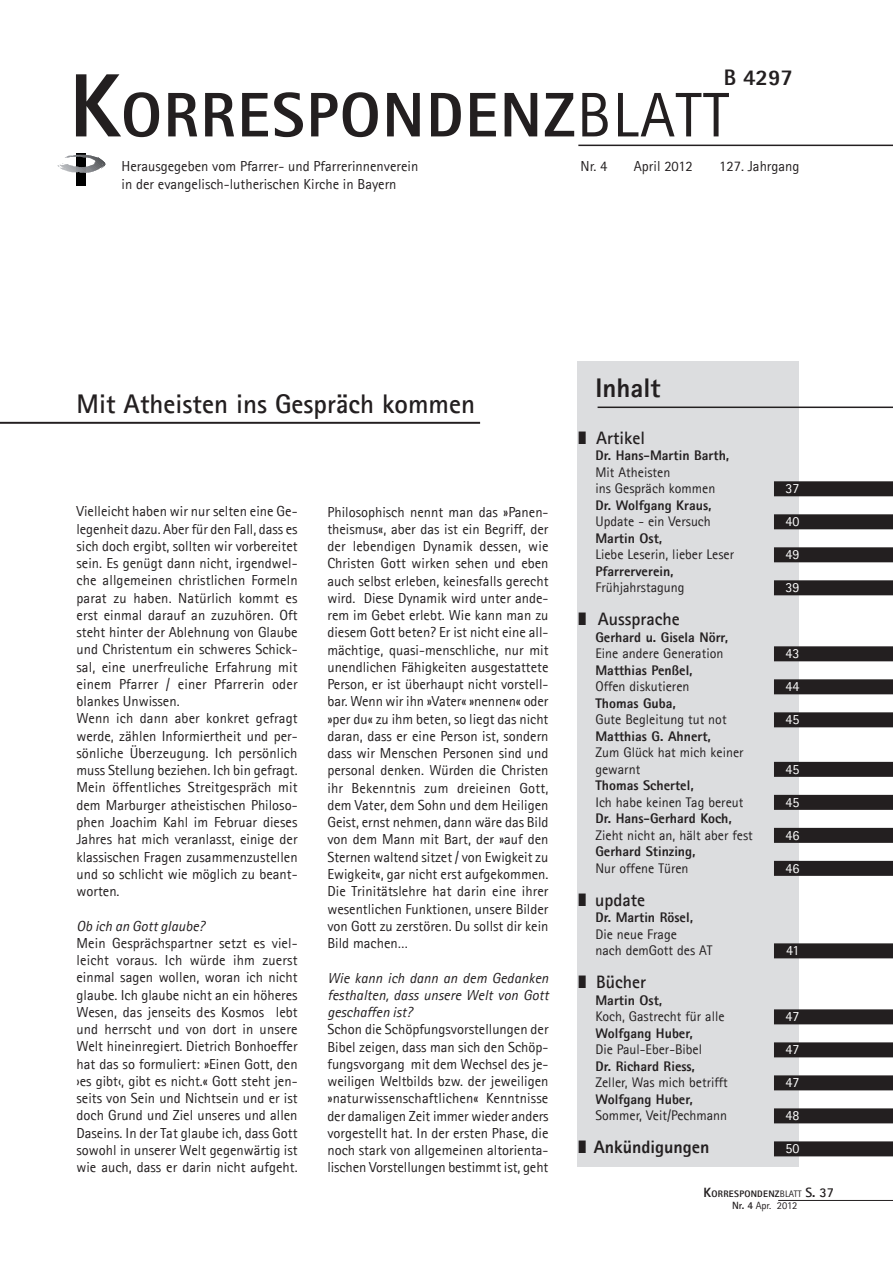
<style>
.page{position:relative;width:893px;height:1263px;background:#fff}
.page>*{position:absolute;margin:0;border:0;box-sizing:border-box;transform-origin:0 0}
.t1{font:800 63px "Agfa Rotis Sans Serif";letter-spacing:.03em;color:#231f20}
.t2{font:700 27px "Agfa Rotis Sans Serif";color:#231f20}
.t3{font:800 27px "Agfa Rotis Sans Serif";color:#231f20}
.t4{font:800 22.5px "Agfa Rotis Sans Serif";color:#231f20}
.t5{font:700 18px "Agfa Rotis Sans Serif";color:#231f20}
.t6{font:800 18px "Agfa Rotis Sans Serif";color:#231f20}
.t7{font:14.55px/17.2px "Agfa Rotis Sans Serif";color:#231f20;text-align:justify}
.t8{font:italic 14.55px/17.2px "Agfa Rotis Sans Serif";letter-spacing:.005em;color:#231f20;text-align:justify}
.t9{font:13.95px/16.5px "Agfa Rotis Sans Serif";color:#231f20}
.t10{font:800 13.95px "Agfa Rotis Sans Serif";color:#231f20}
.t11{font:13.95px "Agfa Rotis Sans Serif";color:#fff}
.t12{font:10.5px "Agfa Rotis Sans Serif";color:#231f20}
.t13{font:800 9.45px "Agfa Rotis Sans Serif";letter-spacing:.03em;color:#231f20}
.s1{font-size:90px}
.s2{font-weight:400}
.s3{font-size:13.5px}
.s4{font-weight:700;font-size:13.5px}
.s5{font-weight:700}
</style>
<div class="page">
<hr style="left:778px;top:1200px;width:115px;height:1px;background:#231f20">
<div style="left:578px;top:362px;width:221px;height:804px;background:#dcdddf"></div>
<div style="left:774px;top:481px;width:119px;height:15px;background:#231f20"></div>
<div style="left:774px;top:514px;width:119px;height:15px;background:#231f20"></div>
<div style="left:774px;top:547px;width:119px;height:15px;background:#231f20"></div>
<div style="left:774px;top:580px;width:119px;height:15px;background:#231f20"></div>
<div style="left:774px;top:646px;width:119px;height:15px;background:#231f20"></div>
<div style="left:774px;top:679px;width:119px;height:15px;background:#231f20"></div>
<div style="left:774px;top:712px;width:119px;height:15px;background:#231f20"></div>
<div style="left:774px;top:762px;width:119px;height:15px;background:#231f20"></div>
<div style="left:774px;top:795px;width:119px;height:15px;background:#231f20"></div>
<div style="left:774px;top:828px;width:119px;height:15px;background:#231f20"></div>
<div style="left:774px;top:861px;width:119px;height:15px;background:#231f20"></div>
<div style="left:774px;top:943px;width:119px;height:15px;background:#231f20"></div>
<div style="left:774px;top:1009px;width:119px;height:15px;background:#231f20"></div>
<div style="left:774px;top:1042px;width:119px;height:15px;background:#231f20"></div>
<div style="left:774px;top:1075px;width:119px;height:15px;background:#231f20"></div>
<div style="left:774px;top:1108px;width:119px;height:15px;background:#231f20"></div>
<div style="left:774px;top:1141px;width:119px;height:15px;background:#231f20"></div>
<hr style="left:578px;top:145px;width:315px;height:1px;background:#231f20">
<hr style="left:0;top:422px;width:480px;height:2px;background:#231f20">
<div style="left:77px;top:154px;width:9px;height:31px;background:#000"></div>
<div style="left:77px;top:153px;width:9px;height:8px;background:#1a1b1c"></div>
<svg style="left:57px;top:155px;width:48px;height:18px"></svg>
<hr style="left:598px;top:407px;width:295px;height:1px;background:#231f20">
<h3 class="t4" style="left:724px;top:63px;width:71px">B 4297</h3>
<h1 class="t1" style="left:69px;top:75px;width:661px"><span class="s1">K</span>ORRESPONDENZ<span class="s2">blatt</span></h1>
<p class="t7" style="left:122px;top:158px;width:298px">Herausgegeben vom Pfarrer- und Pfarrerinnenverein in der evangelisch-lutherischen Kirche in Bayern</p>
<p class="t7" style="left:580px;top:158px;width:28px">Nr. 4</p>
<p class="t7" style="left:634px;top:158px;width:61px">April 2012</p>
<p class="t7" style="left:719px;top:158px;width:82px">127. Jahrgang</p>
<h2 class="t2" style="left:77px;top:387px;width:400px">Mit Atheisten ins Gespräch kommen</h2>
<p class="t7" style="left:76px;top:503px;width:223px;text-align:left">Vielleicht haben wir nur selten eine Ge&shy;legenheit dazu. Aber für den Fall, dass es sich doch ergibt, sollten wir vorbereitet sein. Es genügt dann nicht, irgendwel&shy;che allgemeinen christlichen Formeln parat zu haben. Natürlich kommt es erst einmal darauf an zuzuhören. Oft steht hinter der Ablehnung von Glaube und Christentum ein schweres Schick&shy;sal, eine unerfreuliche Erfahrung mit einem Pfarrer / einer Pfarrerin oder blankes Unwissen.<br>Wenn ich dann aber konkret gefragt werde, zählen Informiertheit und per&shy;sönliche Überzeugung. Ich persönlich muss Stellung beziehen. Ich bin gefragt.<br>Mein öffentliches Streitgespräch mit dem Marburger atheistischen Philoso&shy;phen Joachim Kahl im Februar dieses Jahres hat mich veranlasst, einige der klassischen Fragen zusammenzustellen und so schlicht wie möglich zu beant&shy;worten.</p>
<p class="t8" style="left:76px;top:917px;width:130px">Ob ich an Gott glaube?</p>
<p class="t7" style="left:76px;top:934px;width:223px">Mein Gesprächspartner setzt es viel&shy;leicht voraus. Ich würde ihm zuerst einmal sagen wollen, woran ich nicht glaube. Ich glaube nicht an ein höheres Wesen, das jenseits des Kosmos lebt und herrscht und von dort in unsere Welt hineinregiert. Dietrich Bonhoeffer hat das so formuliert: »Einen Gott, den ›es gibt‹, gibt es nicht.« Gott steht jen&shy;seits von Sein und Nichtsein und er ist doch Grund und Ziel unseres und allen Daseins. In der Tat glaube ich, dass Gott sowohl in unserer Welt gegenwärtig ist wie auch, dass er darin nicht aufgeht.</p>
<p class="t7" style="left:327px;top:503px;width:223px">Philosophisch nennt man das »Panen&shy;theismus«, aber das ist ein Begriff, der der lebendigen Dynamik dessen, wie Christen Gott wirken sehen und eben auch selbst erleben, keinesfalls gerecht wird. Diese Dynamik wird unter ande&shy;rem im Gebet erlebt. Wie kann man zu diesem Gott beten? Er ist nicht eine all&shy;mächtige, quasi-menschliche, nur mit unendlichen Fähigkeiten ausgestattete Person, er ist überhaupt nicht vorstell&shy;bar. Wenn wir ihn »Vater« »nennen« oder »per du« zu ihm beten, so liegt das nicht daran, dass er eine Person ist, sondern dass wir Menschen Personen sind und personal denken. Würden die Christen ihr Bekenntnis zum dreieinen Gott, dem Vater, dem Sohn und dem Heiligen Geist, ernst nehmen, dann wäre das Bild von dem Mann mit Bart, der »auf den Sternen waltend sitzet / von Ewigkeit zu Ewigkeit«, gar nicht erst aufgekommen.<br>Die Trinitätslehre hat darin eine ihrer wesentlichen Funktionen, unsere Bilder von Gott zu zerstören. Du sollst dir kein Bild machen…</p>
<p class="t8" style="left:327px;top:969px;width:223px">Wie kann ich dann an dem Gedanken festhalten, dass unsere Welt von Gott geschaffen ist?</p>
<p class="t7" style="left:327px;top:1021px;width:223px">Schon die Schöpfungsvorstellungen der Bibel zeigen, dass man sich den Schöp&shy;fungsvorgang mit dem Wechsel des je&shy;weiligen Weltbilds bzw. der jeweiligen »naturwissenschaftlichen« Kenntnisse der damaligen Zeit immer wieder anders vorgestellt hat. In der ersten Phase, die noch stark von allgemeinen altorienta&shy;lischen Vorstellungen bestimmt ist, geht</p>
<h2 class="t3" style="left:595px;top:371px;width:66px">Inhalt</h2>
<p class="t5" style="left:578px;top:426px;width:68px">■ Artikel</p>
<p class="t10" style="left:595px;top:447px;width:135px">Dr. Hans-Martin Barth,</p>
<p class="t9" style="left:595px;top:464px;width:122px">Mit Atheisten<br>ins Gespräch kommen</p>
<p class="t11" style="left:785px;top:480px;width:15px">37</p>
<p class="t10" style="left:595px;top:496px;width:117px">Dr. Wolfgang Kraus,</p>
<p class="t9" style="left:595px;top:513px;width:117px">Update - ein Versuch</p>
<p class="t11" style="left:785px;top:513px;width:15px">40</p>
<p class="t10" style="left:595px;top:529px;width:68px">Martin Ost,</p>
<p class="t9" style="left:595px;top:546px;width:140px">Liebe Leserin, lieber Leser</p>
<p class="t11" style="left:785px;top:546px;width:15px">49</p>
<p class="t10" style="left:595px;top:562px;width:80px">Pfarrerverein,</p>
<p class="t9" style="left:595px;top:579px;width:91px">Frühjahrstagung</p>
<p class="t11" style="left:785px;top:579px;width:15px">39</p>
<p class="t5" style="left:578px;top:608px;width:103px">■ Aussprache</p>
<p class="t10" style="left:595px;top:628px;width:134px">Gerhard u. Gisela Nörr,</p>
<p class="t9" style="left:595px;top:645px;width:130px">Eine andere Generation</p>
<p class="t11" style="left:785px;top:645px;width:15px">43</p>
<p class="t10" style="left:595px;top:661px;width:99px">Matthias Penßel,</p>
<p class="t9" style="left:595px;top:678px;width:96px">Offen diskutieren</p>
<p class="t11" style="left:785px;top:678px;width:15px">44</p>
<p class="t10" style="left:595px;top:694px;width:82px">Thomas Guba,</p>
<p class="t9" style="left:595px;top:711px;width:133px">Gute Begleitung tut not</p>
<p class="t11" style="left:785px;top:711px;width:15px">45</p>
<p class="t10" style="left:595px;top:727px;width:117px">Matthias G. Ahnert,</p>
<p class="t9" style="left:595px;top:744px;width:150px">Zum Glück hat mich keiner gewarnt</p>
<p class="t11" style="left:785px;top:761px;width:15px">45</p>
<p class="t10" style="left:595px;top:777px;width:100px">Thomas Schertel,</p>
<p class="t9" style="left:595px;top:794px;width:150px">Ich habe keinen Tag bereut</p>
<p class="t11" style="left:785px;top:794px;width:15px">45</p>
<p class="t10" style="left:595px;top:810px;width:138px">Dr. Hans-Gerhard Koch,</p>
<p class="t9" style="left:595px;top:827px;width:159px">Zieht nicht an, hält aber fest</p>
<p class="t11" style="left:785px;top:827px;width:15px">46</p>
<p class="t10" style="left:595px;top:843px;width:102px">Gerhard Stinzing,</p>
<p class="t9" style="left:595px;top:860px;width:95px">Nur offene Türen</p>
<p class="t11" style="left:785px;top:860px;width:15px">46</p>
<p class="t5" style="left:578px;top:888px;width:68px">■ update</p>
<p class="t10" style="left:595px;top:909px;width:99px">Dr. Martin Rösel,</p>
<p class="t9" style="left:595px;top:926px;width:119px">Die neue Frage<br>nach demGott des AT</p>
<p class="t11" style="left:786px;top:942px;width:15px">41</p>
<p class="t5" style="left:578px;top:971px;width:69px">■ Bücher</p>
<p class="t10" style="left:595px;top:991px;width:68px">Martin Ost,</p>
<p class="t9" style="left:595px;top:1008px;width:131px">Koch, Gastrecht für alle</p>
<p class="t11" style="left:785px;top:1008px;width:15px">47</p>
<p class="t10" style="left:595px;top:1024px;width:99px">Wolfgang Huber,</p>
<p class="t9" style="left:595px;top:1041px;width:108px">Die Paul-Eber-Bibel</p>
<p class="t11" style="left:785px;top:1041px;width:15px">47</p>
<p class="t10" style="left:595px;top:1057px;width:101px">Dr. Richard Riess,</p>
<p class="t9" style="left:595px;top:1074px;width:134px">Zeller, Was mich betrifft</p>
<p class="t11" style="left:785px;top:1074px;width:15px">47</p>
<p class="t10" style="left:595px;top:1090px;width:99px">Wolfgang Huber,</p>
<p class="t9" style="left:595px;top:1107px;width:133px">Sommer, Veit/Pechmann</p>
<p class="t11" style="left:785px;top:1107px;width:15px">48</p>
<p class="t6" style="left:578px;top:1136px;width:133px">■ Ankündigungen</p>
<p class="t11" style="left:785px;top:1140px;width:15px">50</p>
<p class="t13" style="left:703px;top:1188px;width:132px"><span class="s3">K</span>ORRESPONDENZ<span class="s2">blatt</span> <span class="s4">S. 37</span></p>
<p class="t12" style="left:732px;top:1199px;width:67px"><span class="s5">Nr. 4</span> Apr. 2012</p>
</div>
